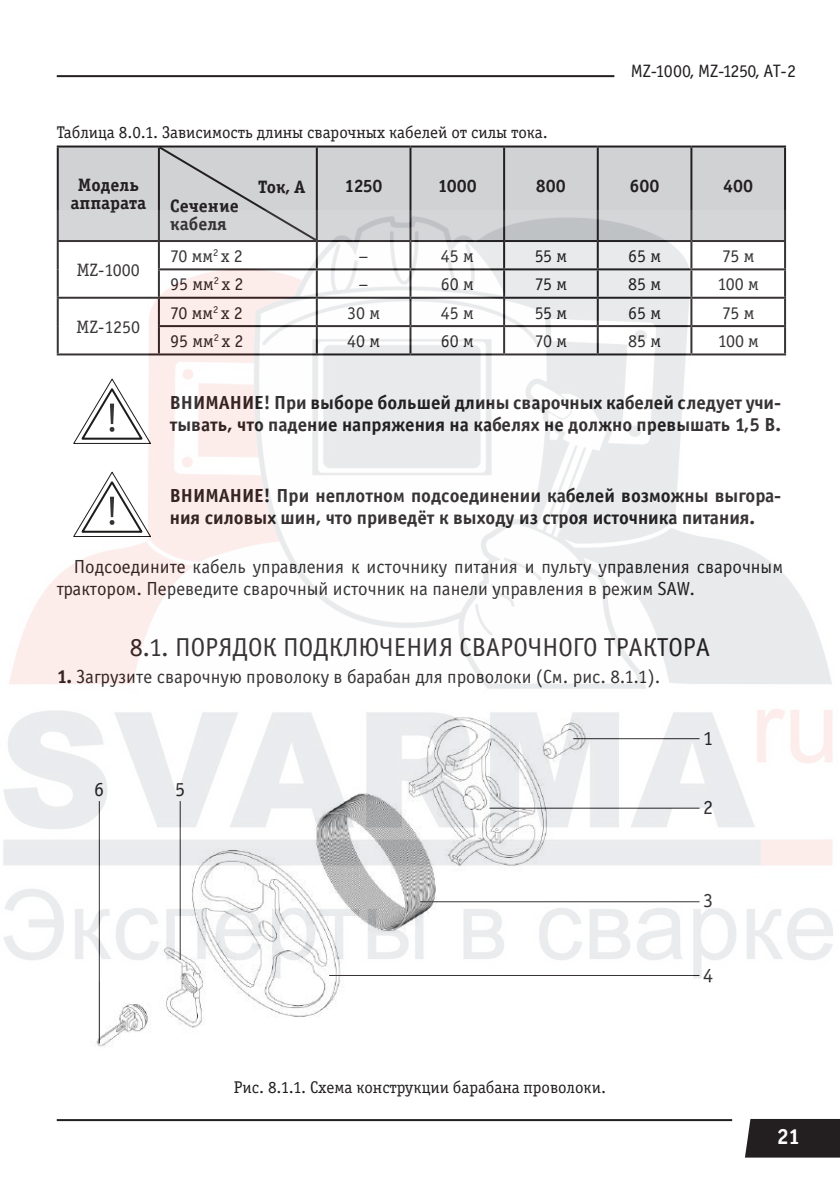
<style>
.page{position:relative;width:840px;height:1191px;background:#fff}
.page>*{position:absolute;margin:0;border:0;box-sizing:border-box;transform-origin:0 0}
.t1{font:26px "Officina Sans Book C";color:#231f20}
.t2{font:22px "Officina Serif Bold C";color:#fff}
.t3{font:20px "Officina Sans Book C";color:#231f20}
.t4{font:19px/22px "Officina Sans Bold C";color:#231f20}
.t5{font:19px/22px "Officina Sans Book C";color:#231f20}
.t6{font:18px "Officina Serif Book C";color:#231f20}
.t7{font:18px/18px "Officina Serif Bold C";color:#231f20;text-align:center}
.t8{font:18px "Officina Sans Book C";letter-spacing:-.02em;color:#231f20}
.t9{font:17px "Officina Serif Book C";color:#231f20}
.s1{font-family:"Officina Sans Bold C"}
</style>
<div class="page">
<div style="left:745px;top:1119px;width:94px;height:38px;background:#231f20"></div>
<hr style="left:57px;top:1119px;width:674px;height:2px;background:#231f20">
<hr style="left:57px;top:75px;width:557px;height:2px;background:#231f20">
<div style="left:59px;top:147px;width:724px;height:63px;background:#d1d2d4"></div>
<hr style="left:57px;top:145px;width:102px;height:2px;background:#231f20">
<hr style="left:57px;top:147px;width:2px;height:93px;background:#231f20">
<hr style="left:159px;top:145px;width:157px;height:2px;background:#231f20">
<hr style="left:158px;top:147px;width:2px;height:93px;background:#231f20">
<hr style="left:316px;top:145px;width:94px;height:2px;background:#231f20">
<hr style="left:315px;top:147px;width:2px;height:93px;background:#231f20">
<hr style="left:410px;top:145px;width:94px;height:2px;background:#231f20">
<hr style="left:409px;top:147px;width:2px;height:93px;background:#231f20">
<hr style="left:504px;top:145px;width:93px;height:2px;background:#231f20">
<hr style="left:503px;top:147px;width:2px;height:93px;background:#231f20">
<hr style="left:597px;top:145px;width:94px;height:2px;background:#231f20">
<hr style="left:596px;top:147px;width:2px;height:93px;background:#231f20">
<hr style="left:691px;top:145px;width:94px;height:2px;background:#231f20">
<hr style="left:690px;top:147px;width:2px;height:93px;background:#231f20">
<hr style="left:783px;top:147px;width:2px;height:93px;background:#231f20">
<div style="left:160px;top:147px;width:155px;height:63px;background:#d1d2d4"></div>
<img style="left:96px;top:980px;width:244px;height:67px">
<hr style="left:99px;top:801px;width:1px;height:242px;background:#231f20">
<img style="left:3px;top:210px;width:830px;height:770px">
<p class="t8" style="left:630px;top:61px;width:167px">MZ-1000, MZ-1250, АТ-2</p>
<p class="t9" style="left:57px;top:122px;width:492px">Таблица 8.0.1. Зависимость длины сварочных кабелей от силы тока.</p>
<p class="t7" style="left:70px;top:177px;width:77px">Модель аппарата</p>
<p class="t7" style="left:258px;top:178px;width:49px">Ток, А</p>
<p class="t7" style="left:344px;top:178px;width:39px">1250</p>
<p class="t7" style="left:437px;top:178px;width:41px">1000</p>
<p class="t7" style="left:535px;top:178px;width:32px">800</p>
<p class="t7" style="left:629px;top:178px;width:32px">600</p>
<p class="t7" style="left:722px;top:178px;width:32px">400</p>
<p class="t7" style="left:170px;top:197px;width:70px;text-align:left">Сечение кабеля</p>
<p class="t6" style="left:77px;top:260px;width:65px">MZ-1000</p>
<p class="t6" style="left:77px;top:317px;width:65px">MZ-1250</p>
<p class="t6" style="left:170px;top:246px;width:74px">70 мм<sup>2</sup> х 2</p>
<p class="t6" style="left:358px;top:246px;width:12px">–</p>
<p class="t6" style="left:440px;top:246px;width:34px">45 м</p>
<p class="t6" style="left:534px;top:246px;width:34px">55 м</p>
<p class="t6" style="left:627px;top:246px;width:34px">65 м</p>
<p class="t6" style="left:721px;top:246px;width:34px">75 м</p>
<p class="t6" style="left:170px;top:274px;width:75px">95 мм<sup>2</sup> х 2</p>
<p class="t6" style="left:358px;top:274px;width:12px">–</p>
<p class="t6" style="left:440px;top:274px;width:34px">60 м</p>
<p class="t6" style="left:534px;top:274px;width:34px">75 м</p>
<p class="t6" style="left:627px;top:274px;width:34px">85 м</p>
<p class="t6" style="left:717px;top:274px;width:43px">100 м</p>
<p class="t6" style="left:170px;top:303px;width:74px">70 мм<sup>2</sup> х 2</p>
<p class="t6" style="left:347px;top:303px;width:34px">30 м</p>
<p class="t6" style="left:440px;top:303px;width:34px">45 м</p>
<p class="t6" style="left:534px;top:303px;width:34px">55 м</p>
<p class="t6" style="left:627px;top:303px;width:34px">65 м</p>
<p class="t6" style="left:721px;top:303px;width:34px">75 м</p>
<p class="t6" style="left:170px;top:331px;width:75px">95 мм<sup>2</sup> х 2</p>
<p class="t6" style="left:347px;top:331px;width:34px">40 м</p>
<p class="t6" style="left:440px;top:331px;width:34px">60 м</p>
<p class="t6" style="left:534px;top:331px;width:34px">70 м</p>
<p class="t6" style="left:627px;top:331px;width:34px">85 м</p>
<p class="t6" style="left:717px;top:331px;width:43px">100 м</p>
<p class="t4" style="left:170px;top:392px;width:612px">ВНИМАНИЕ! При выборе большей длины сварочных кабелей следует учи&shy;тывать, что падение напряжения на кабелях не должно превышать 1,5 В.</p>
<p class="t4" style="left:170px;top:485px;width:612px">ВНИМАНИЕ! При неплотном подсоединении кабелей возможны выгора&shy;ния силовых шин, что приведёт к выходу из строя источника питания.</p>
<p class="t5" style="left:57px;top:555px;width:727px;text-indent:17px">Подсоедините кабель управления к источнику питания и пульту управления сварочным трактором. Переведите сварочный источник на панели управления в режим SAW.</p>
<h1 class="t1" style="left:130px;top:633px;width:581px">8.1. ПОРЯДОК ПОДКЛЮЧЕНИЯ СВАРОЧНОГО ТРАКТОРА</h1>
<p class="t5" style="left:57px;top:666px;width:605px"><span class="s1">1.</span> Загрузите сварочную проволоку в барабан для проволоки (См. рис. 8.1.1).</p>
<p class="t3" style="left:94px;top:778px;width:11px">6</p>
<p class="t3" style="left:175px;top:778px;width:11px">5</p>
<p class="t9" style="left:234px;top:1077px;width:373px">Рис. 8.1.1. Схема конструкции барабана проволоки.</p>
<p class="t3" style="left:702px;top:727px;width:11px">1</p>
<p class="t3" style="left:702px;top:797px;width:11px">2</p>
<p class="t3" style="left:702px;top:889px;width:11px">3</p>
<p class="t3" style="left:702px;top:964px;width:11px">4</p>
<p class="t2" style="left:776px;top:1124px;width:25px">21</p>
</div>
